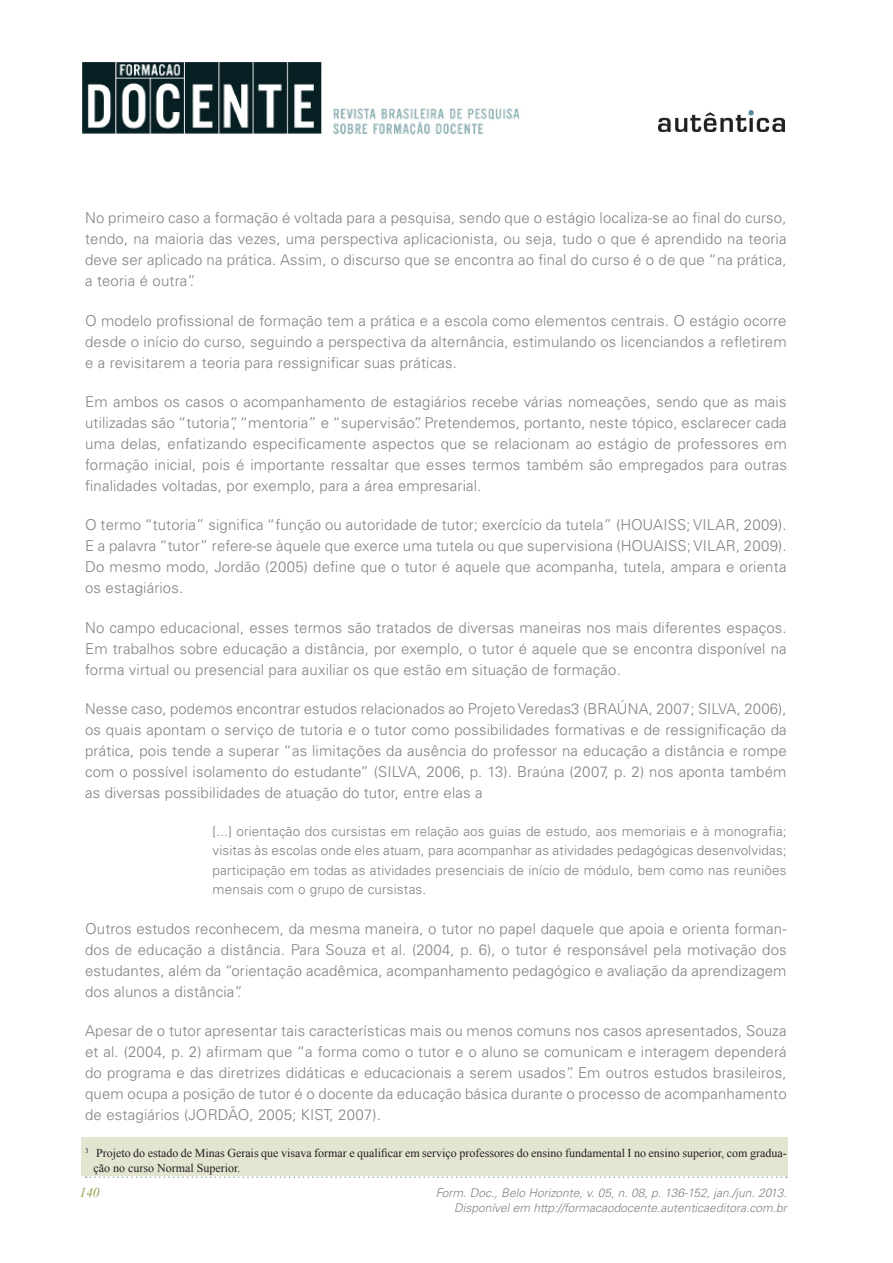
<style>
.page{position:relative;width:893px;height:1263px;background:#fff}
.page>*{position:absolute;margin:0;border:0;box-sizing:border-box;transform-origin:0 0}
.Texto_corrido{font:300 15px/21px "Univers LT Std";letter-spacing:.01em;color:#808285;text-align:justify}
.Recuado{font:300 13.5px/19.5px "Univers LT Std";letter-spacing:.01em;color:#808285;text-align:justify}
.t1{font:italic 13.5px "Times New Roman";color:#919f48}
.Nota_de_Rodape{font:12px/15px "Times New Roman";color:#231f20}
.t2{font:italic 300 12px/14.4px "Univers LT Std";color:#808285;text-align:right}
</style>
<div class="page">
<img style="left:83px;top:63px;width:437px;height:72px">
<img style="left:658px;top:110px;width:127px;height:22px">
<svg style="left:86px;top:1176px;width:701px;height:2px"></svg>
<div style="left:82px;top:1137px;width:706px;height:39px;background:#e4e5d1"></div>
<p class="Texto_corrido" style="left:85px;top:208px;width:703px">No primeiro caso a formação é voltada para a pesquisa, sendo que o estágio localiza-se ao final do curso, tendo, na maioria das vezes, uma perspectiva aplicacionista, ou seja, tudo o que é aprendido na teoria deve ser aplicado na prática. Assim, o discurso que se encontra ao final do curso é o de que “na prática, a teoria é outra”.</p>
<p class="Texto_corrido" style="left:85px;top:310px;width:703px">O modelo profissional de formação tem a prática e a escola como elementos centrais. O estágio ocorre desde o início do curso, seguindo a perspectiva da alternância, estimulando os licenciandos a refletirem e a revisitarem a teoria para ressignificar suas práticas.</p>
<p class="Texto_corrido" style="left:85px;top:391px;width:703px">Em ambos os casos o acompanhamento de estagiários recebe várias nomeações, sendo que as mais utilizadas são “tutoria”, “mentoria” e “supervisão”. Pretendemos, portanto, neste tópico, esclarecer cada uma delas, enfatizando especificamente aspectos que se relacionam ao estágio de professores em formação inicial, pois é importante ressaltar que esses termos também são empregados para outras finalidades voltadas, por exemplo, para a área empresarial.</p>
<p class="Texto_corrido" style="left:85px;top:515px;width:703px">O termo “tutoria” significa “função ou autoridade de tutor; exercício da tutela” (HOUAISS; VILAR, 2009).<br>E a palavra “tutor” refere-se àquele que exerce uma tutela ou que supervisiona (HOUAISS; VILAR, 2009).<br>Do mesmo modo, Jordão (2005) define que o tutor é aquele que acompanha, tutela, ampara e orienta os estagiários.</p>
<p class="Texto_corrido" style="left:85px;top:617px;width:703px">No campo educacional, esses termos são tratados de diversas maneiras nos mais diferentes espaços.<br>Em trabalhos sobre educação a distância, por exemplo, o tutor é aquele que se encontra disponível na forma virtual ou presencial para auxiliar os que estão em situação de formação.</p>
<p class="Texto_corrido" style="left:85px;top:698px;width:703px">Nesse caso, podemos encontrar estudos relacionados ao Projeto Veredas3 (BRAÚNA, 2007; SILVA, 2006), os quais apontam o serviço de tutoria e o tutor como possibilidades formativas e de ressignificação da prática, pois tende a superar “as limitações da ausência do professor na educação a distância e rompe com o possível isolamento do estudante” (SILVA, 2006, p. 13). Braúna (2007, p. 2) nos aponta também as diversas possibilidades de atuação do tutor, entre elas a</p>
<p class="Recuado" style="left:213px;top:821px;width:575px">[...] orientação dos cursistas em relação aos guias de estudo, aos memoriais e à monografia; visitas às escolas onde eles atuam, para acompanhar as atividades pedagógicas desenvolvidas; participação em todas as atividades presenciais de início de módulo, bem como nas reuniões mensais com o grupo de cursistas.</p>
<p class="Texto_corrido" style="left:85px;top:918px;width:703px">Outros estudos reconhecem, da mesma maneira, o tutor no papel daquele que apoia e orienta forman&shy;dos de educação a distância. Para Souza et al. (2004, p. 6), o tutor é responsável pela motivação dos estudantes, além da “orientação acadêmica, acompanhamento pedagógico e avaliação da aprendizagem dos alunos a distância”.</p>
<p class="Texto_corrido" style="left:85px;top:1020px;width:703px">Apesar de o tutor apresentar tais características mais ou menos comuns nos casos apresentados, Souza et al. (2004, p. 2) afirmam que “a forma como o tutor e o aluno se comunicam e interagem dependerá do programa e das diretrizes didáticas e educacionais a serem usados”. Em outros estudos brasileiros, quem ocupa a posição de tutor é o docente da educação básica durante o processo de acompanhamento de estagiários (JORDÃO, 2005; KIST, 2007).</p>
<p class="Nota_de_Rodape" style="left:94px;top:1146px;width:695px;text-indent:-8px"><sup>3</sup> Projeto do estado de Minas Gerais que visava formar e qualificar em serviço professores do ensino fundamental I no ensino superior, com gradua&shy;ção no curso Normal Superior.</p>
<p class="t1" style="left:79px;top:1183px;width:22px">140</p>
<p class="t2" style="left:436px;top:1186px;width:352px">Form. Doc., Belo Horizonte, v. 05, n. 08, p. 136-152, jan./jun. 2013.<br>Disponível em http://formacaodocente.autenticaeditora.com.br</p>
</div>
